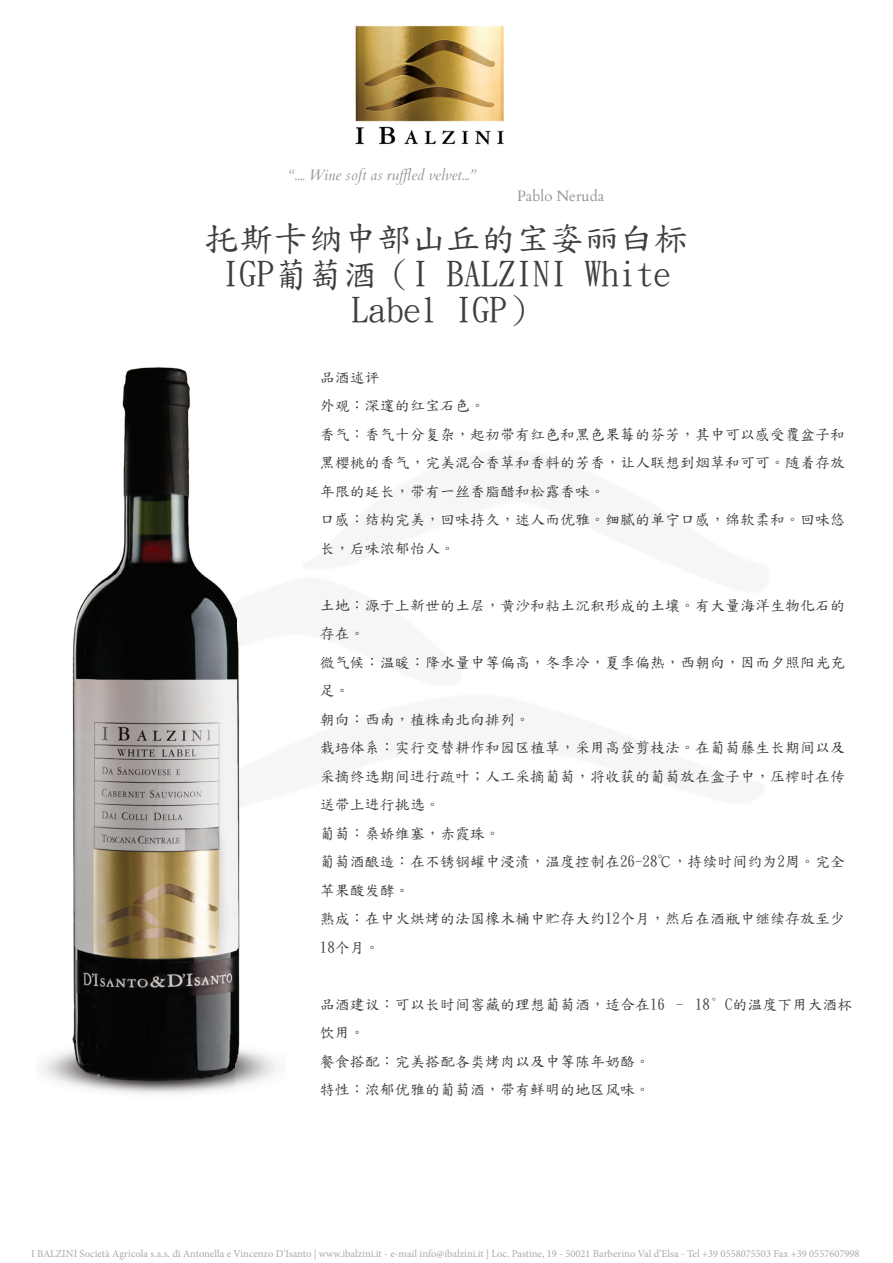
<style>
.page{position:relative;width:893px;height:1263px;background:#fff}
.page>*{position:absolute;margin:0;border:0;box-sizing:border-box;transform-origin:0 0}
.t1{font:34.5px/36px "DF Kai Shu SB Estd BF";color:#3e3e3f;text-align:center}
.t2{font:15px/28.5px "DF Kai Shu SB Estd BF";color:#3e3e3f}
.t3{font:italic 15px "Cardo";color:#939598}
.t4{font:15px "Cardo";color:#939598}
.t5{font:10.5px "Minion Pro";color:#a8a9ad}
</style>
<div class="page">
<img style="left:355px;top:25px;width:149px;height:120px">
<img style="left:41px;top:367px;width:235px;height:727px">
<p class="t3" style="left:289px;top:166px;width:188px">“.... Wine soft as ruffled velvet...”</p>
<p class="t4" style="left:517px;top:184px;width:89px">Pablo Neruda</p>
<h1 class="t1" style="left:205px;top:220px;width:485px">托斯卡纳中部山丘的宝姿丽白标<br>IGP葡萄酒（I BALZINI White<br>Label IGP）</h1>
<p class="t2" style="left:320px;top:363px;width:527px">品酒述评<br>外观：深邃的红宝石色。<br>香气：香气十分复杂，起初带有红色和黑色果莓的芬芳，其中可以感受覆盆子和黑樱桃的香气，完美混合香草和香料的芳香，让人联想到烟草和可可。随着存放年限的延长，带有一丝香脂醋和松露香味。<br>口感：结构完美，回味持久，迷人而优雅。细腻的单宁口感，绵软柔和。回味悠长，后味浓郁怡人。</p>
<p class="t2" style="left:320px;top:591px;width:534px">土地：源于上新世的土层，黄沙和粘土沉积形成的土壤。有大量海洋生物化石的存在。<br>微气候：温暖：降水量中等偏高，冬季冷，夏季偏热，西朝向，因而夕照阳光充足。<br>朝向：西南，植株南北向排列。<br>栽培体系：实行交替耕作和园区植草，采用高登剪枝法。在葡萄藤生长期间以及采摘终选期间进行疏叶；人工采摘葡萄，将收获的葡萄放在盒子中，压榨时在传送带上进行挑选。<br>葡萄：桑娇维塞，赤霞珠。<br>葡萄酒酿造：在不锈钢罐中浸渍，温度控制在26-28℃，持续时间约为2周。完全苹果酸发酵。<br>熟成：在中火烘烤的法国橡木桶中贮存大约12个月，然后在酒瓶中继续存放至少<br>18个月。</p>
<p class="t2" style="left:320px;top:990px;width:534px">品酒建议：可以长时间窖藏的理想葡萄酒，适合在16 – 18° C的温度下用大酒杯饮用。<br>餐食搭配：完美搭配各类烤肉以及中等陈年奶酪。<br>特性：浓郁优雅的葡萄酒，带有鲜明的地区风味。</p>
<p class="t5" style="left:31px;top:1246px;width:830px">I BALZINI Società Agricola s.a.s. di Antonella e Vincenzo D’Isanto | www.ibalzini.it - e-mail info@ibalzini.it | Loc. Pastine, 19 - 50021 Barberino Val d’Elsa - Tel +39 0558075503 Fax +39 0557607998</p>
</div>
